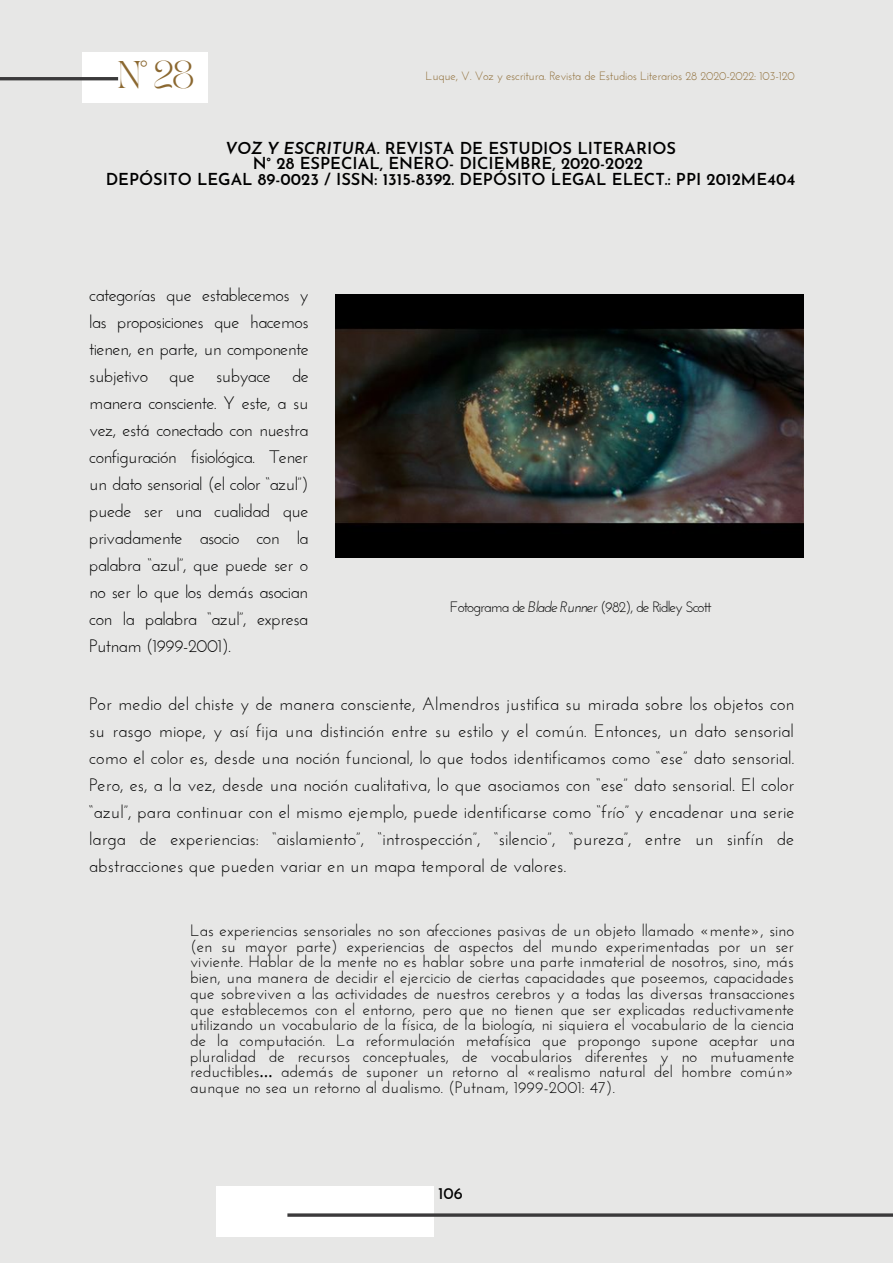
<style>
.page{position:relative;width:893px;height:1264px;background:#fff}
.page>*{position:absolute;margin:0;border:0;box-sizing:border-box;transform-origin:0 0}
.t1{font:27px "TAN PEARL Regular";color:#8b6830}
.t2{font:18px/27px "Josefin Sans";letter-spacing:-.015em;color:#000;text-align:justify}
.t3{font:16.5px/15.8px "Josefin Sans";color:#000;text-align:justify}
.t4{font:600 16.5px/15.8px "Josefin Sans";color:#000;text-align:center}
.t5{font:16.5px "Josefin Sans";color:#000}
.t6{font:15px "Josefin Sans";letter-spacing:-.065em;color:#000}
.t7{font:12px "Josefin Sans";letter-spacing:-.02em;color:#8b6830}
.s1{font-style:italic}
.s2{font-family:"Noto Sans Gurmukhi"}
</style>
<div class="page">
<div style="left:0;top:0;width:892px;height:1262px;background:#e7e7e6"></div>
<div style="left:216px;top:1186px;width:218px;height:50px;background:#fff"></div>
<hr style="left:287px;top:1213px;width:605px;height:3px;background:#3b3a3b">
<div style="left:82px;top:53px;width:126px;height:50px;background:#fff"></div>
<hr style="left:0;top:77px;width:118px;height:3px;background:#3b3a3b">
<img style="left:335px;top:294px;width:468px;height:263px">
<h1 class="t1" style="left:118px;top:61px;width:79px">N° 28</h1>
<p class="t7" style="left:425px;top:71px;width:371px">Luque, V. Voz y escritura. Revista de Estudios Literarios 28 2020-2022: 103-120</p>
<p class="t4" style="left:106px;top:141px;width:691px"><span class="s1">VOZ Y ESCRITURA.</span> REVISTA DE ESTUDIOS LITERARIOS<br>N° 28 ESPECIAL, ENERO- DICIEMBRE, 2020-2022<br>DEPÓSITO LEGAL 89-0023 / ISSN: 1315-8392. DEPÓSITO LEGAL ELECT.: PPI 2012ME404</p>
<p class="t2" style="left:89px;top:283px;width:221px">categorías que establecemos y las proposiciones que hacemos tienen, en parte, un componente subjetivo que subyace de manera consciente. Y este, a su vez, está conectado con nuestra configuración fisiológica. Tener un dato sensorial (el color “azul”) puede ser una cualidad que privadamente asocio con la palabra “azul”, que puede ser o no ser lo que los demás asocian con la palabra “azul”, expresa Putnam (1999-2001).</p>
<p class="t6" style="left:450px;top:601px;width:263px">Fotograma de <span class="s1">Blade Runner</span> (982), de Ridley Scott</p>
<p class="t2" style="left:89px;top:692px;width:706px">Por medio del chiste y de manera consciente, Almendros justifica su mirada sobre los objetos con su rasgo miope, y así fija una distinción entre su estilo y el común. Entonces, un dato sensorial como el color es, desde una noción funcional, lo que todos identificamos como “ese” dato sensorial.<br>Pero, es, a la vez, desde una noción cualitativa, lo que asociamos con “ese” dato sensorial. El color “azul”, para continuar con el mismo ejemplo, puede identificarse como “frío” y encadenar una serie larga de experiencias: “aislamiento”, “introspección”, “silencio”, “pureza”, entre un sinfín de abstracciones que pueden variar en un mapa temporal de valores.</p>
<p class="t3" style="left:190px;top:923px;width:606px">Las experiencias sensoriales no son afecciones pasivas de un objeto llamado «mente», sino (en su mayor parte) experiencias de aspectos del mundo experimentadas por un ser viviente. Hablar de la mente no es hablar sobre una parte inmaterial de nosotros, sino, más bien, una manera de decidir el ejercicio de ciertas capacidades que poseemos, capacidades que sobreviven a las actividades de nuestros cerebros y a todas las diversas transacciones que establecemos con el entorno, pero que no tienen que ser explicadas reductivamente utilizando un vocabulario de la física, de la biología, ni siquiera el vocabulario de la ciencia de la computación. La reformulación metafísica que propongo supone aceptar una pluralidad de recursos conceptuales, de vocabularios diferentes y no mutuamente reductibles<span class="s2">…</span> además de suponer un retorno al «realismo natural del hombre común» aunque no sea un retorno al dualismo. (Putnam, 1999-2001: 47).</p>
<p class="t5" style="left:438px;top:1186px;width:26px">106</p>
</div>
